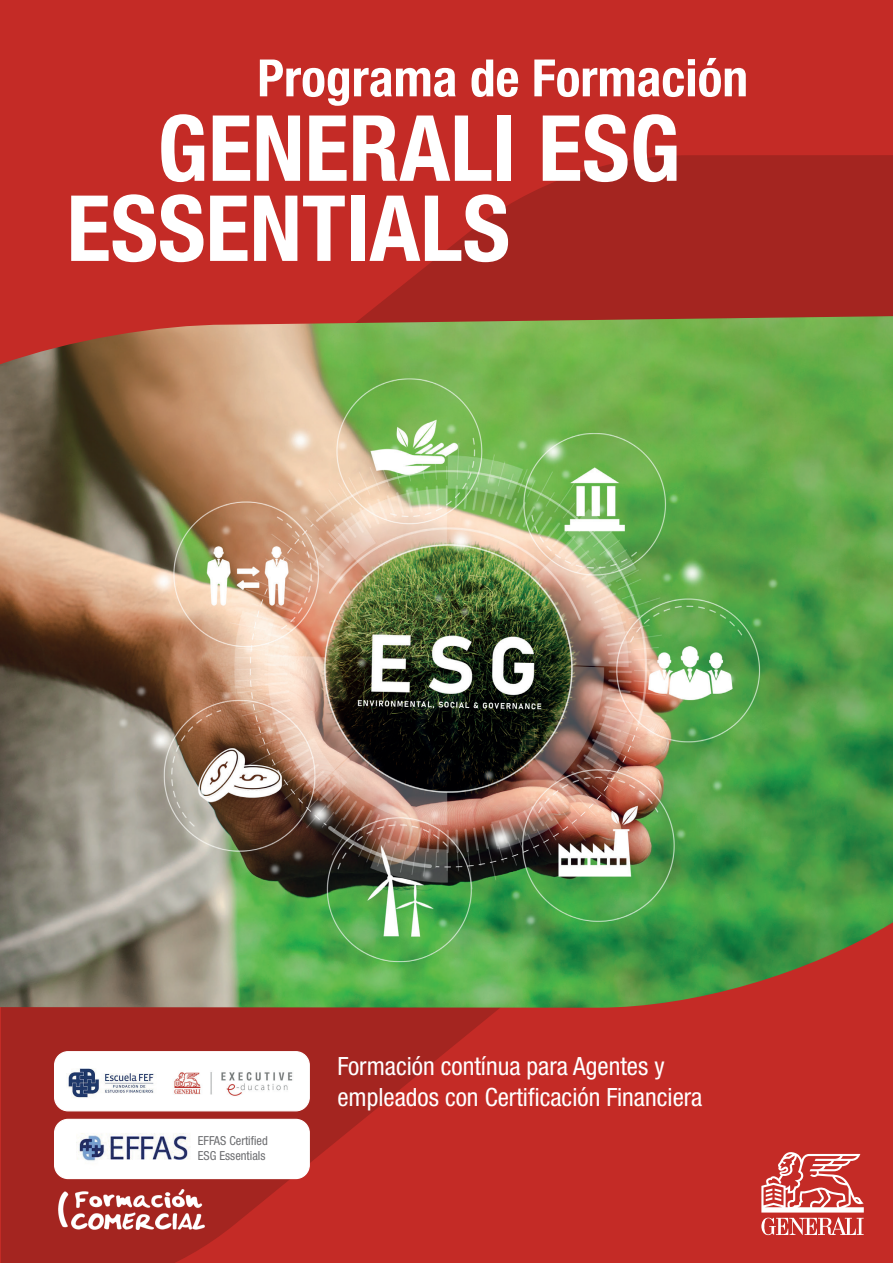
<style>
.page{position:relative;width:893px;height:1263px;background:#c42b26}
.page>*{position:absolute;margin:0;border:0;box-sizing:border-box;transform-origin:0 0}
.t1{font:700 condensed 91.5px/80.1px "Helvetica Neue LT Std";color:#fff}
.t2{font:700 condensed 51.45px "Helvetica Neue LT Std";color:#fff}
.t3{font:condensed 25.2px/30.3px "Helvetica Neue LT Std";color:#fff}
.t4{font:condensed 12.45px/14.9px "Helvetica Neue LT Std";color:#6c6d70}
</style>
<div class="page">
<svg style="left:364px;top:155px;width:529px;height:161px;fill:#a42520"></svg>
<svg style="left:2px;top:1008px;width:498px;height:255px;fill:#a42520"></svg>
<svg style="left:761px;top:1152px;width:103px;height:83px"></svg>
<img style="left:0;top:316px;width:893px;height:692px">
<div style="left:55px;top:1052px;width:254px;height:59px;background:#fff;border-radius:14px"></div>
<div style="left:54px;top:1051px;width:256px;height:60px;border:1px solid #fff;border-radius:14px"></div>
<div style="left:55px;top:1119px;width:254px;height:59px;background:#fff;border-radius:14px"></div>
<div style="left:54px;top:1119px;width:256px;height:60px;border:1px solid #fff;border-radius:14px"></div>
<img style="left:68px;top:1068px;width:86px;height:30px">
<img style="left:174px;top:1072px;width:119px;height:24px">
<img style="left:58px;top:1189px;width:146px;height:41px">
<img style="left:77px;top:1133px;width:113px;height:28px">
<h2 class="t2" style="left:257px;top:47px;width:492px">Programa de Formación</h2>
<h1 class="t1" style="left:67px;top:107px;width:615px;text-indent:91px">GENERALI ESG<br>ESSENTIALS</h1>
<p class="t4" style="left:198px;top:1133px;width:72px">EFFAS Certified<br>ESG Essentials</p>
<p class="t3" style="left:337px;top:1051px;width:367px">Formación contínua para Agentes y empleados con Certificación Financiera</p>
</div>
